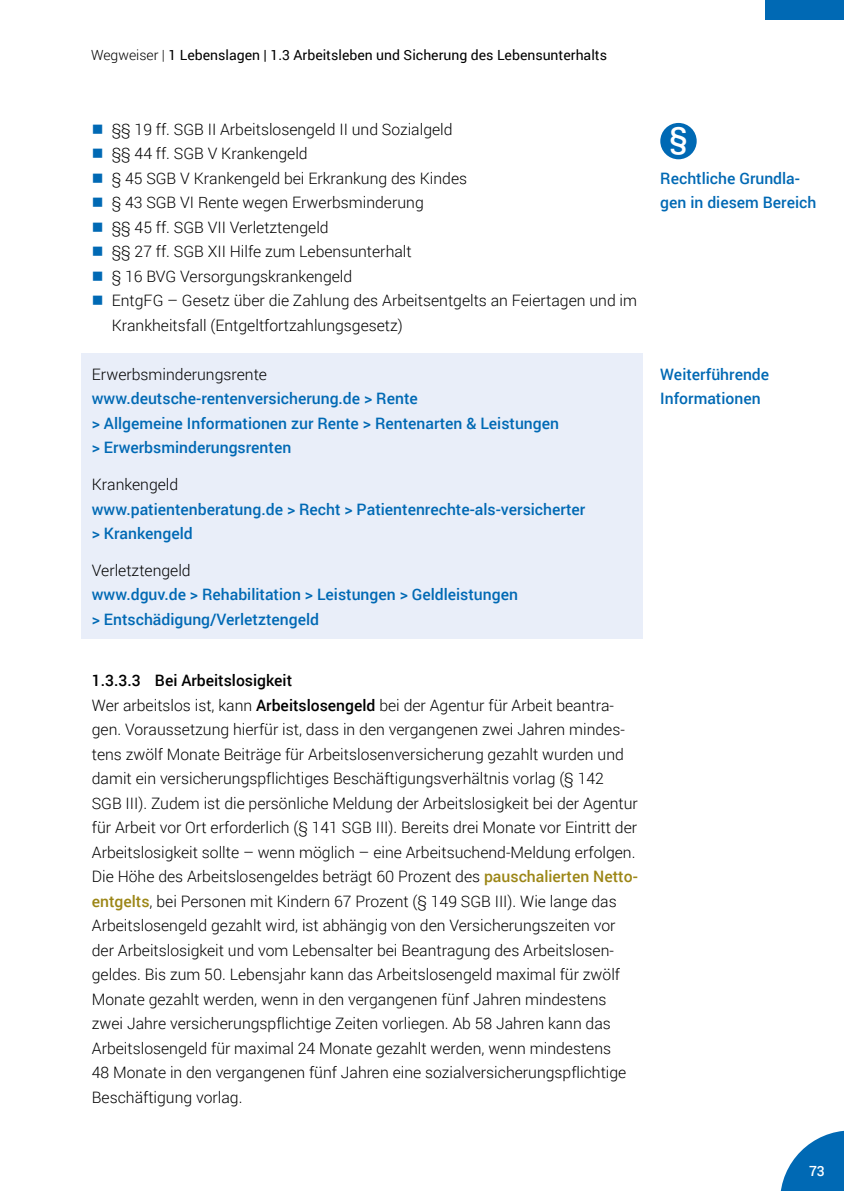
<style>
.page{position:relative;width:844px;height:1191px;background:#fff}
.page>*{position:absolute;margin:0;border:0;box-sizing:border-box;transform-origin:0 0}
.t1{font:500 29.4px "Roboto";color:#fff}
.Fließtext_9pt{font:300 15.75px/24.5px "Roboto";color:#000}
.Merke_9pt_blau{font:500 15.75px/24.5px "Roboto";color:#0069b4}
.Subsubheadline_9pt{font:500 15.75px "Roboto";color:#000}
.t2{font:14px "Roboto";color:#000}
.t3{font:500 14px "Roboto";color:#fff}
.s1{font-weight:300}
.s2{font-weight:300;color:#000}
.s3{font-weight:500}
.s4{font-weight:500;color:#9c8616}
</style>
<div class="page">
<div style="left:82px;top:353px;width:560px;height:286px;background:#e9eef9"></div>
<div style="left:765px;top:0;width:78px;height:20px;background:#0069b4"></div>
<div style="left:660px;top:123px;width:36px;height:36px;background:#0069b4;border-radius:50%"></div>
<svg style="left:780px;top:1131px;width:63px;height:60px"></svg>
<p class="t2" style="left:91px;top:45px;width:517px"><span class="s1">Wegweiser |</span> 1 Lebenslagen | 1.3 Arbeitsleben und Sicherung des Lebensunterhalts</p>
<p class="Fließtext_9pt" style="left:112px;top:116px;width:342px">§§ 19 ff. SGB II Arbeitslosengeld II und Sozialgeld</p>
<p class="Fließtext_9pt" style="left:112px;top:141px;width:197px">§§ 44 ff. SGB V Krankengeld</p>
<p class="Fließtext_9pt" style="left:112px;top:165px;width:357px">§ 45 SGB V Krankengeld bei Erkrankung des Kindes</p>
<p class="Fließtext_9pt" style="left:112px;top:190px;width:313px">§ 43 SGB VI Rente wegen Erwerbsminderung</p>
<p class="Fließtext_9pt" style="left:112px;top:214px;width:218px">§§ 45 ff. SGB VII Verletztengeld</p>
<p class="Fließtext_9pt" style="left:112px;top:239px;width:301px">§§ 27 ff. SGB XII Hilfe zum Lebensunterhalt</p>
<p class="Fließtext_9pt" style="left:112px;top:263px;width:242px">§ 16 BVG Versorgungskrankengeld</p>
<p class="Fließtext_9pt" style="left:112px;top:288px;width:527px">EntgFG – Gesetz über die Zahlung des Arbeitsentgelts an Feiertagen und im<br>Krankheitsfall (Entgeltfortzahlungsgesetz)</p>
<p class="Merke_9pt_blau" style="left:92px;top:361px;width:468px"><span class="s2">Erwerbsminderungsrente<br></span>www.deutsche-rentenversicherung.de &gt; Rente<br>&gt; Allgemeine Informationen zur Rente &gt; Rentenarten &amp; Leistungen &gt; Erwerbsminderungsrenten</p>
<p class="Merke_9pt_blau" style="left:92px;top:472px;width:495px"><span class="s2">Krankengeld<br></span>www.patientenberatung.de &gt; Recht &gt; Patientenrechte-als-versicherter &gt; Krankengeld</p>
<p class="Merke_9pt_blau" style="left:92px;top:557px;width:427px"><span class="s2">Verletztengeld<br></span>www.dguv.de &gt; Rehabilitation &gt; Leistungen &gt; Geldleistungen &gt; Entschädigung/Verletztengeld</p>
<p class="Subsubheadline_9pt" style="left:92px;top:669px;width:202px">1.3.3.3 Bei Arbeitslosigkeit</p>
<p class="Fließtext_9pt" style="left:92px;top:692px;width:547px">Wer arbeitslos ist, kann <span class="s3">Arbeitslosengeld</span> bei der Agentur für Arbeit beantra&shy;gen. Voraussetzung hierfür ist, dass in den vergangenen zwei Jahren mindes&shy;tens zwölf Monate Beiträge für Arbeitslosenversicherung gezahlt wurden und damit ein versicherungspflichtiges Beschäftigungsverhältnis vorlag (§ 142<br>SGB III). Zudem ist die persönliche Meldung der Arbeitslosigkeit bei der Agentur für Arbeit vor Ort erforderlich (§ 141 SGB III). Bereits drei Monate vor Eintritt der Arbeitslosigkeit sollte – wenn möglich – eine Arbeitsuchend-Meldung erfolgen.<br>Die Höhe des Arbeitslosengeldes beträgt 60 Prozent des <span class="s4">pauschalierten Netto&shy;entgelts</span>, bei Personen mit Kindern 67 Prozent (§ 149 SGB III). Wie lange das Arbeitslosengeld gezahlt wird, ist abhängig von den Versicherungszeiten vor der Arbeitslosigkeit und vom Lebensalter bei Beantragung des Arbeitslosen&shy;geldes. Bis zum 50. Lebensjahr kann das Arbeitslosengeld maximal für zwölf Monate gezahlt werden, wenn in den vergangenen fünf Jahren mindestens zwei Jahre versicherungspflichtige Zeiten vorliegen. Ab 58 Jahren kann das Arbeitslosengeld für maximal 24 Monate gezahlt werden, wenn mindestens<br>48 Monate in den vergangenen fünf Jahren eine sozialversicherungspflichtige Beschäftigung vorlag.</p>
<h1 class="t1" style="left:669px;top:117px;width:20px">§</h1>
<p class="Merke_9pt_blau" style="left:660px;top:165px;width:157px">Rechtliche Grundla&shy;gen in diesem Bereich</p>
<p class="Merke_9pt_blau" style="left:660px;top:361px;width:110px">Weiterführende<br>Informationen</p>
<p class="t3" style="left:808px;top:1161px;width:17px">73</p>
</div>
